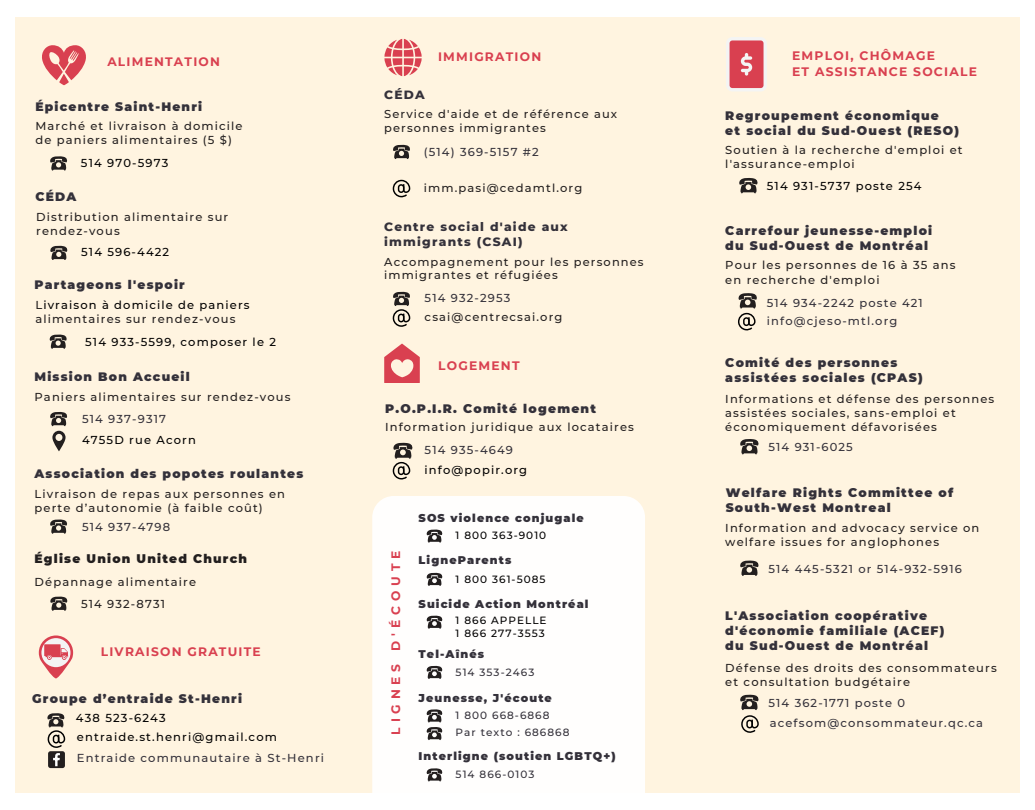
<style>
.page{position:relative;width:1035px;height:810px;background:#fff}
.page>*{position:absolute;margin:0;border:0;box-sizing:border-box;transform-origin:0 0}
.t1{font:900 12.25px/15px "Montserrat";letter-spacing:.1em;color:#34313a}
.t2{font:700 12.25px/15.9px "Montserrat";letter-spacing:.1em;color:#d94050}
.t3{font:800 12.25px/14.8px "Montserrat";letter-spacing:.1em;color:#34313a}
.t4{font:900 12.25px "Montserrat";letter-spacing:.1em;color:#231f1f}
.t5{font:700 12.25px "Montserrat";letter-spacing:.395em;color:#d94050}
.t6{font:500 11.5px/14.1px "Montserrat";letter-spacing:.1em;color:#231f1f}
.t7{font:500 11.5px/20px "Montserrat";letter-spacing:.1em;color:#34313a}
.t8{font:500 11.5px "Montserrat";letter-spacing:.1em;color:#000}
.t9{font:900 11.12px "Montserrat";letter-spacing:.1em;color:#34313a}
.t10{font:500 10.5px "Montserrat";letter-spacing:.1em;color:#34313a}
.t11{font:500 10.5px/12.4px "Montserrat";letter-spacing:.1em;color:#000}
.s1{color:#000}
</style>
<div class="page">
<div style="left:15px;top:17px;width:1005px;height:776px;background:#fff4e0"></div>
<svg style="left:739px;top:178px;width:19px;height:15px"></svg>
<svg style="left:740px;top:439px;width:19px;height:15px"></svg>
<svg style="left:740px;top:560px;width:19px;height:16px"></svg>
<svg style="left:738px;top:293px;width:19px;height:38px"></svg>
<svg style="left:740px;top:694px;width:19px;height:39px"></svg>
<svg style="left:726px;top:37px;width:41px;height:54px;background:#e27c86"></svg>
<div style="left:372px;top:496px;width:273px;height:297px;background:#fffefd"></div>
<svg style="left:426px;top:529px;width:17px;height:14px"></svg>
<svg style="left:426px;top:573px;width:17px;height:13px"></svg>
<svg style="left:426px;top:615px;width:17px;height:14px"></svg>
<svg style="left:426px;top:666px;width:17px;height:13px"></svg>
<svg style="left:426px;top:709px;width:17px;height:31px"></svg>
<svg style="left:384px;top:39px;width:38px;height:37px"></svg>
<svg style="left:393px;top:145px;width:17px;height:14px"></svg>
<svg style="left:393px;top:179px;width:18px;height:19px"></svg>
<svg style="left:426px;top:768px;width:17px;height:13px"></svg>
<svg style="left:384px;top:344px;width:36px;height:39px"></svg>
<svg style="left:393px;top:442px;width:20px;height:38px"></svg>
<svg style="left:392px;top:292px;width:19px;height:35px"></svg>
<svg style="left:42px;top:45px;width:44px;height:40px"></svg>
<svg style="left:50px;top:156px;width:18px;height:15px"></svg>
<svg style="left:50px;top:519px;width:17px;height:15px"></svg>
<svg style="left:49px;top:334px;width:18px;height:15px"></svg>
<svg style="left:50px;top:412px;width:18px;height:39px"></svg>
<svg style="left:50px;top:596px;width:18px;height:15px"></svg>
<svg style="left:39px;top:635px;width:34px;height:43px"></svg>
<svg style="left:47px;top:713px;width:19px;height:55px"></svg>
<svg style="left:50px;top:245px;width:18px;height:15px"></svg>
<p class="t2" style="left:107px;top:54px;width:114px">ALIMENTATION</p>
<p class="t1" style="left:35px;top:99px;width:168px">Épicentre Saint-Henri</p>
<p class="t6" style="left:35px;top:119px;width:209px">Marché et livraison à domicile de paniers alimentaires (5 $)</p>
<p class="t8" style="left:81px;top:156px;width:89px">514 970-5973</p>
<p class="t1" style="left:35px;top:189px;width:42px">CÉDA</p>
<p class="t6" style="left:36px;top:210px;width:194px">Distribution alimentaire sur rendez-vous</p>
<p class="t8" style="left:81px;top:245px;width:89px">514 596-4422</p>
<p class="t1" style="left:35px;top:277px;width:152px">Partageons l'espoir</p>
<p class="t6" style="left:35px;top:298px;width:216px">L<span class="s1">ivraison à domicile de paniers </span>alimentaires sur rendez-vous</p>
<p class="t8" style="left:85px;top:335px;width:192px">514 933-5599, composer le 2</p>
<p class="t1" style="left:35px;top:369px;width:157px">Mission Bon Accueil</p>
<p class="t6" style="left:35px;top:390px;width:258px">Paniers alimentaires sur rendez-vous</p>
<p class="t7" style="left:82px;top:409px;width:85px">514 937-9317</p>
<p class="t8" style="left:82px;top:433px;width:115px">4755D rue Acorn</p>
<p class="t1" style="left:35px;top:466px;width:270px">Association des popotes roulantes</p>
<p class="t6" style="left:35px;top:487px;width:252px">Livraison de repas aux personnes en perte d’autonomie (à faible coût)</p>
<p class="t7" style="left:82px;top:517px;width:90px">514 937-4798</p>
<p class="t4" style="left:35px;top:552px;width:214px">Église Union United Church</p>
<p class="t6" style="left:81px;top:570px;width:117px;line-height:22.4px;text-indent:-46px">Dépannage alimentaire<br>514 932-8731</p>
<p class="t2" style="left:101px;top:643px;width:162px">LIVRAISON GRATUITE</p>
<p class="t1" style="left:32px;top:691px;width:211px">Groupe d’entraide St-Henri</p>
<p class="t8" style="left:77px;top:729px;width:202px">entraide.st.henri@gmail.com</p>
<p class="t7" style="left:77px;top:748px;width:249px">Entraide communautaire à St-Henri</p>
<p class="t8" style="left:76px;top:711px;width:91px">438 523-6243</p>
<p class="t2" style="left:438px;top:49px;width:105px">IMMIGRATION</p>
<p class="t3" style="left:384px;top:87px;width:42px">CÉDA</p>
<p class="t6" style="left:384px;top:107px;width:235px;line-height:13.6px">Service d'aide et de référence aux personnes immigrantes</p>
<p class="t7" style="left:424px;top:142px;width:116px">(514) 369-5157 #2</p>
<p class="t6" style="left:424px;top:180px;width:160px">imm.pasi@cedamtl.org</p>
<p class="t3" style="left:384px;top:220px;width:185px">Centre social d'aide aux immigrants (CSAI)</p>
<p class="t6" style="left:384px;top:255px;width:261px;line-height:13.6px">Accompagnement pour les personnes immigrantes et réfugiées</p>
<p class="t6" style="left:425px;top:310px;width:139px">csai@centrecsai.org</p>
<p class="t7" style="left:425px;top:288px;width:87px">514 932-2953</p>
<p class="t2" style="left:438px;top:358px;width:83px">LOGEMENT</p>
<p class="t1" style="left:385px;top:401px;width:213px">P.O.P.I.R. Comité logement</p>
<p class="t6" style="left:385px;top:420px;width:250px">Information juridique aux locataires</p>
<p class="t7" style="left:425px;top:440px;width:90px">514 935-4649</p>
<p class="t8" style="left:425px;top:463px;width:104px">info@popir.org</p>
<p class="t9" style="left:419px;top:511px;width:167px">SOS violence conjugale</p>
<p class="t5" style="left:388px;top:735px;width:185px;rotate:-90deg">LIGNES D'ÉCOUTE</p>
<p class="t11" style="left:456px;top:529px;width:92px">1 800 363-9010</p>
<p class="t9" style="left:419px;top:553px;width:94px">LigneParents</p>
<p class="t11" style="left:456px;top:573px;width:91px">1 800 361-5085</p>
<p class="t9" style="left:419px;top:597px;width:171px">Suicide Action Montréal</p>
<p class="t11" style="left:456px;top:614px;width:92px">1 866 APPELLE<br>1 866 277-3553</p>
<p class="t9" style="left:419px;top:647px;width:67px">Tel-Aînés</p>
<p class="t10" style="left:456px;top:665px;width:80px">514 353-2463</p>
<p class="t9" style="left:419px;top:691px;width:135px">Jeunesse, J'écoute</p>
<p class="t10" style="left:456px;top:726px;width:115px">Par texto : 686868</p>
<p class="t10" style="left:456px;top:708px;width:95px">1 800 668-6868</p>
<p class="t9" style="left:419px;top:750px;width:199px">Interligne (soutien LGBTQ+)</p>
<p class="t10" style="left:456px;top:768px;width:80px">514 866-0103</p>
<p class="t2" style="left:792px;top:48px;width:186px">EMPLOI, CHÔMAGE<br>ET ASSISTANCE SOCIALE</p>
<p class="t1" style="left:725px;top:108px;width:235px">Regroupement économique<br>et social du Sud-Ouest (RESO)</p>
<p class="t6" style="left:725px;top:143px;width:239px">Soutien à la recherche d'emploi et l'assurance-emploi</p>
<p class="t8" style="left:767px;top:179px;width:156px">514 931-5737 poste 254</p>
<p class="t1" style="left:725px;top:223px;width:208px">Carrefour jeunesse-emploi du Sud-Ouest de Montréal</p>
<p class="t6" style="left:725px;top:258px;width:232px">Pour les personnes de 16 à 35 ans en recherche d'emploi</p>
<p class="t7" style="left:767px;top:311px;width:132px">info@cjeso-mtl.org</p>
<p class="t1" style="left:725px;top:355px;width:199px">Comité des personnes assistées sociales (CPAS)</p>
<p class="t6" style="left:725px;top:392px;width:271px">Informations et défense des personnes assistées sociales, sans-emploi et économiquement défavorisées</p>
<p class="t7" style="left:769px;top:437px;width:86px">514 931-6025</p>
<p class="t1" style="left:726px;top:485px;width:229px">Welfare Rights Committee of<br>South-West Montreal</p>
<p class="t6" style="left:725px;top:520px;width:256px">Information and advocacy service on welfare issues for anglophones</p>
<p class="t7" style="left:769px;top:558px;width:195px">514 445-5321 or 514-932-5916</p>
<p class="t1" style="left:725px;top:608px;width:221px">L'Association coopérative d'économie familiale (ACEF) du Sud-Ouest de Montréal</p>
<p class="t6" style="left:725px;top:661px;width:273px">Défense des droits des consommateurs et consultation budgétaire</p>
<p class="t7" style="left:769px;top:693px;width:216px">514 362-1771 poste 0 acefsom@consommateur.qc.ca</p>
<p class="t7" style="left:767px;top:293px;width:158px">514 934-2242 poste 421</p>
</div>
